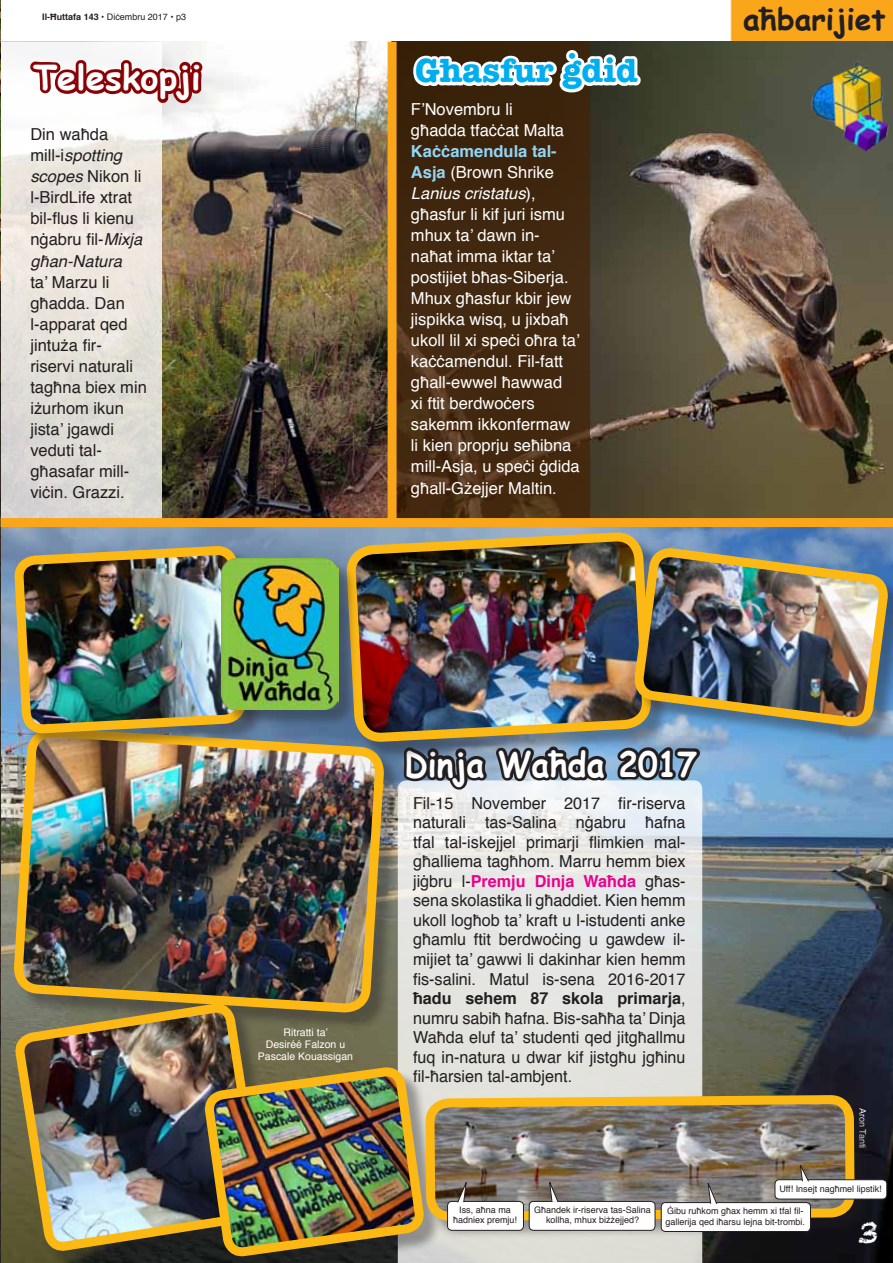
<style>
.page{position:relative;width:893px;height:1263px;background:#fff}
.page>*{position:absolute;margin:0;border:0;box-sizing:border-box;transform-origin:0 0}
.t1{font:700 34.5px "Comic Sans MS";color:#fff;scale:.93 1}
.t2{font:700 34.5px "American Typewriter";color:#00aeef}
.t3{font:700 34.5px "Comic Sans MS";color:#fff}
.t4{font:700 30px "Comic Sans MS";color:#231f20}
.t5{font:30px "Chalkduster";color:#fff}
.t6{font:16.5px/21px "Helvetica";color:#231f20}
.t7{font:16.5px/21px "Helvetica";color:#fff}
.t8{font:10.5px/12px "Helvetica";color:#fff;text-align:center}
.t9{font:9px/10.5px "Helvetica";color:#231f20;text-align:center}
.t10{font:9px "Helvetica";color:#fff}
.s1{font-weight:700}
.s2{font-style:italic}
.s3{font-weight:700;color:#92d6f6}
.s4{font-weight:700;color:#ec008c}
</style>
<div class="page">
<svg style="left:858px;top:0;width:35px;height:42px"></svg>
<img style="left:1px;top:42px;width:892px;height:1221px">
<svg style="left:1px;top:42px;width:161px;height:476px;background:#e9e5df"></svg>
<svg style="left:25px;top:55px;width:182px;height:53px"></svg>
<div style="left:392px;top:42px;width:198px;height:478px;background:#3a220a"></div>
<svg style="left:413px;top:57px;width:8px;height:28px"></svg>
<div style="left:388px;top:42px;width:9px;height:489px;background:#faa61a"></div>
<img style="left:0;top:0;width:1px;height:281px">
<hr style="left:0;top:281px;width:1px;height:982px;background:#231f20">
<svg style="left:398px;top:985px;width:304px;height:278px;background:#dcdbd5"></svg>
<svg style="left:402px;top:760px;width:19px;height:225px;background:#d7d8d6"></svg>
<div style="left:16px;top:730px;width:386px;height:301px;background:#231f20;opacity:.4"></div>
<img style="left:9px;top:479px;width:380px;height:782px">
<div style="left:17px;top:548px;width:247px;height:204px;background:#231f20;opacity:.4"></div>
<img style="left:18px;top:550px;width:224px;height:356px">
<img style="left:18px;top:906px;width:243px;height:357px">
<img style="left:208px;top:1070px;width:213px;height:193px">
<div style="left:349px;top:535px;width:320px;height:225px;background:#231f20;opacity:.4"></div>
<img style="left:350px;top:215px;width:71px;height:523px">
<img style="left:858px;top:460px;width:35px;height:354px">
<div style="left:1px;top:518px;width:892px;height:9px;background:#faa61a"></div>
<div style="left:224px;top:561px;width:133px;height:167px;background:#231f20;opacity:.39"></div>
<img style="left:222px;top:558px;width:116px;height:151px">
<div style="left:428px;top:1098px;width:445px;height:141px;background:#231f20;opacity:.4"></div>
<img style="left:421px;top:0;width:437px;height:1222px">
<div style="left:448px;top:1201px;width:75px;height:29px;background:#fff;border-radius:4px"></div>
<div style="left:447px;top:1201px;width:77px;height:30px;border:1px solid #231f20;border-radius:4px"></div>
<div style="left:529px;top:1201px;width:126px;height:29px;background:#fff;border-radius:4px"></div>
<div style="left:529px;top:1201px;width:126px;height:30px;border:1px solid #231f20;border-radius:4px"></div>
<svg style="left:548px;top:1177px;width:11px;height:26px"></svg>
<svg style="left:457px;top:1177px;width:11px;height:26px"></svg>
<img style="left:803px;top:57px;width:25px;height:90px">
<img style="left:828px;top:56px;width:65px;height:37px">
<img style="left:817px;top:93px;width:76px;height:89px">
<div style="left:661px;top:1202px;width:149px;height:29px;background:#fff;border-radius:4px"></div>
<div style="left:661px;top:1202px;width:150px;height:30px;border:1px solid #231f20;border-radius:4px"></div>
<svg style="left:707px;top:1178px;width:11px;height:26px"></svg>
<div style="left:775px;top:1180px;width:112px;height:19px;background:#fff;border-radius:4px"></div>
<div style="left:774px;top:1179px;width:113px;height:20px;border:1px solid #231f20;border-radius:4px"></div>
<svg style="left:799px;top:1161px;width:10px;height:21px"></svg>
<p class="t9" style="left:42px;top:12px;width:145px"><span class="s1">Il-Ħuttafa 143</span> • Diċembru 2017 • p3</p>
<h1 class="t3" style="left:33px;top:52px;width:169px">Teleskopji</h1>
<p class="t6" style="left:30px;top:125px;width:113px">Din waħda mill-i<span class="s2">spotting scopes</span> Nikon li l-BirdLife xtrat bil-flus li kienu nġabru fil-<span class="s2">Mixja għan-Natura</span></p>
<p class="t6" style="left:30px;top:272px;width:118px">ta’ Marzu li għadda. Dan l-apparat qed jintuża fir&shy;riservi naturali tagħna biex min iżurhom ikun jista’ jgawdi veduti tal&shy;għasafar mill&shy;viċin. Grazzi.</p>
<h1 class="t2" style="left:415px;top:41px;width:224px">Għasfur ġdid</h1>
<p class="t7" style="left:411px;top:100px;width:155px">F’Novembru li għadda tfaċċat Malta</p>
<p class="t7" style="left:411px;top:142px;width:170px"><span class="s3">Kaċċamendula tal-<br>Asja</span> (Brown Shrike<br><span class="s2">Lanius cristatus</span>), għasfur li kif juri ismu mhux ta’ dawn in&shy;naħat imma iktar ta’ postijiet bħas-Siberja.<br>Mhux għasfur kbir jew jispikka wisq, u jixbaħ ukoll lil xi speċi oħra ta’ kaċċamendul. Fil-fatt għall-ewwel ħawwad<br>xi ftit berdwoċers sakemm ikkonfermaw li kien proprju seħibna mill-Asja, u speċi ġdida għall-Gżejjer Maltin.</p>
<h2 class="t4" style="left:743px;top:-3px;width:144px">aħbarijiet</h2>
<p class="t8" style="left:258px;top:1027px;width:97px">Ritratti ta’<br>Desiréé Falzon u<br>Pascale Kouassigan</p>
<h1 class="t1" style="left:405px;top:738px;width:316px">Dinja Waħda 2017</h1>
<p class="t6" style="left:413px;top:794px;width:274px;line-height:19.5px;text-align:justify">Fil-15 November 2017 fir-riserva naturali tas-Salina nġabru ħafna tfal tal-iskejjel primarji flimkien mal&shy;għalliema tagħhom. Marru hemm biex jiġbru l-<span class="s4">Premju Dinja Waħda</span> għas&shy;sena skolastika li għaddiet. Kien hemm ukoll logħob ta’ kraft u l-istudenti anke għamlu ftit berdwoċing u gawdew il&shy;mijiet ta’ gawwi li dakinhar kien hemm fis-salini. Matul is-sena 2016-2017 <span class="s1">ħadu sehem 87 skola primarja</span>, numru sabiħ ħafna. Bis-saħħa ta’ Dinja Waħda eluf ta’ studenti qed jitgħallmu fuq in-natura u dwar kif jistgħu jgħinu fil-ħarsien tal-ambjent.</p>
<p class="t10" style="left:870px;top:1108px;width:42px;rotate:90deg">Aron Tanti</p>
<p class="t9" style="left:779px;top:1184px;width:104px">Uff! Insejt nagħmel lipstik!</p>
<p class="t9" style="left:453px;top:1205px;width:66px">Iss, aħna ma ħadniex premju!</p>
<p class="t9" style="left:534px;top:1205px;width:118px">Għandek ir-riserva tas-Salina kollha, mhux biżżejjed?</p>
<p class="t9" style="left:665px;top:1206px;width:141px;text-align:left">Ġibu ruħkom għax hemm xi tfal fil&shy;gallerija qed iħarsu lejna bit-trombi.</p>
<h2 class="t5" style="left:857px;top:1215px;width:22px">3</h2>
</div>
